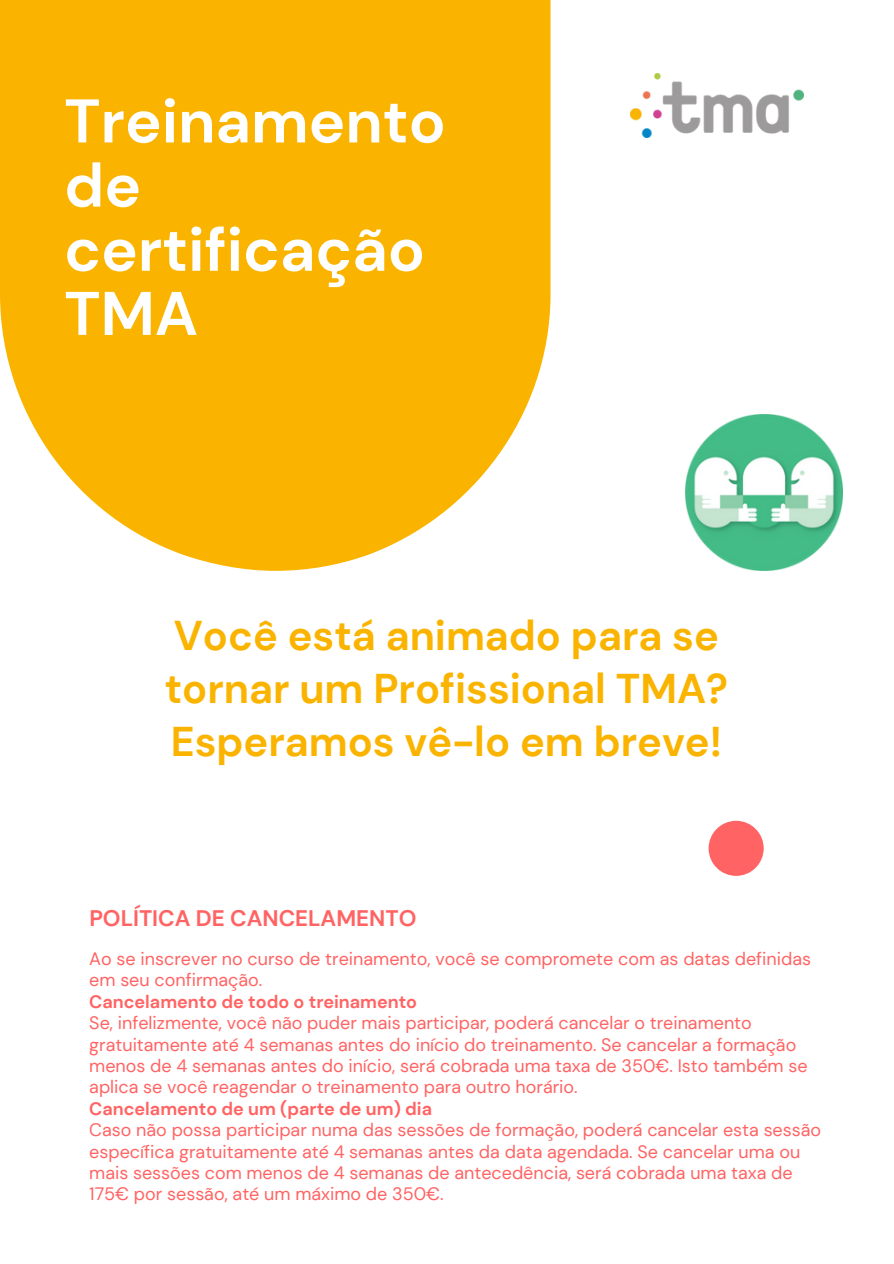
<style>
.page{position:relative;width:894px;height:1264px;background:#fff}
.page>*{position:absolute;margin:0;border:0;box-sizing:border-box;transform-origin:0 0}
.t1{font:700 61.5px/64.2px "DM Sans";color:#fff}
.t2{font:700 41.55px/52.8px "DM Sans";color:#fab400}
.t3{font:700 22.5px "DM Sans";color:#ff6363}
.t4{font:18px/21.3px "DM Sans";color:#ff6363}
.t5{font:700 18px "DM Sans";color:#ff6363}
</style>
<div class="page">
<img style="left:630px;top:73px;width:173px;height:64px">
<div style="left:708px;top:820px;width:55px;height:55px;background:#ff6363;border-radius:50%"></div>
<img style="left:685px;top:414px;width:156px;height:157px">
<svg style="left:0;top:0;width:550px;height:570px;background:#fabb1a"></svg>
<p class="t1" style="left:64px;top:89px;width:383px">Treinamento de certificação<br>TMA</p>
<p class="t2" style="left:165px;top:609px;width:564px">Você está animado para se tornar um Profissional TMA?<br>Esperamos vê-lo em breve!</p>
<p class="t3" style="left:89px;top:903px;width:328px">POLÍTICA DE CANCELAMENTO</p>
<h2 class="t4" style="left:89px;top:948px;width:723px">Ao se inscrever no curso de treinamento, você se compromete com as datas definidas em seu confirmação.</h2>
<h3 class="t5" style="left:89px;top:989px;width:329px">Cancelamento de todo o treinamento</h3>
<p class="t4" style="left:89px;top:1012px;width:719px">Se, infelizmente, você não puder mais participar, poderá cancelar o treinamento gratuitamente até 4 semanas antes do início do treinamento. Se cancelar a formação menos de 4 semanas antes do início, será cobrada uma taxa de 350€. Isto também se aplica se você reagendar o treinamento para outro horário.</p>
<p class="t5" style="left:89px;top:1096px;width:344px">Cancelamento de um (parte de um) dia</p>
<p class="t4" style="left:89px;top:1119px;width:733px">Caso não possa participar numa das sessões de formação, poderá cancelar esta sessão específica gratuitamente até 4 semanas antes da data agendada. Se cancelar uma ou mais sessões com menos de 4 semanas de antecedência, será cobrada uma taxa de 175€ por sessão, até um máximo de 350€.</p>
</div>
